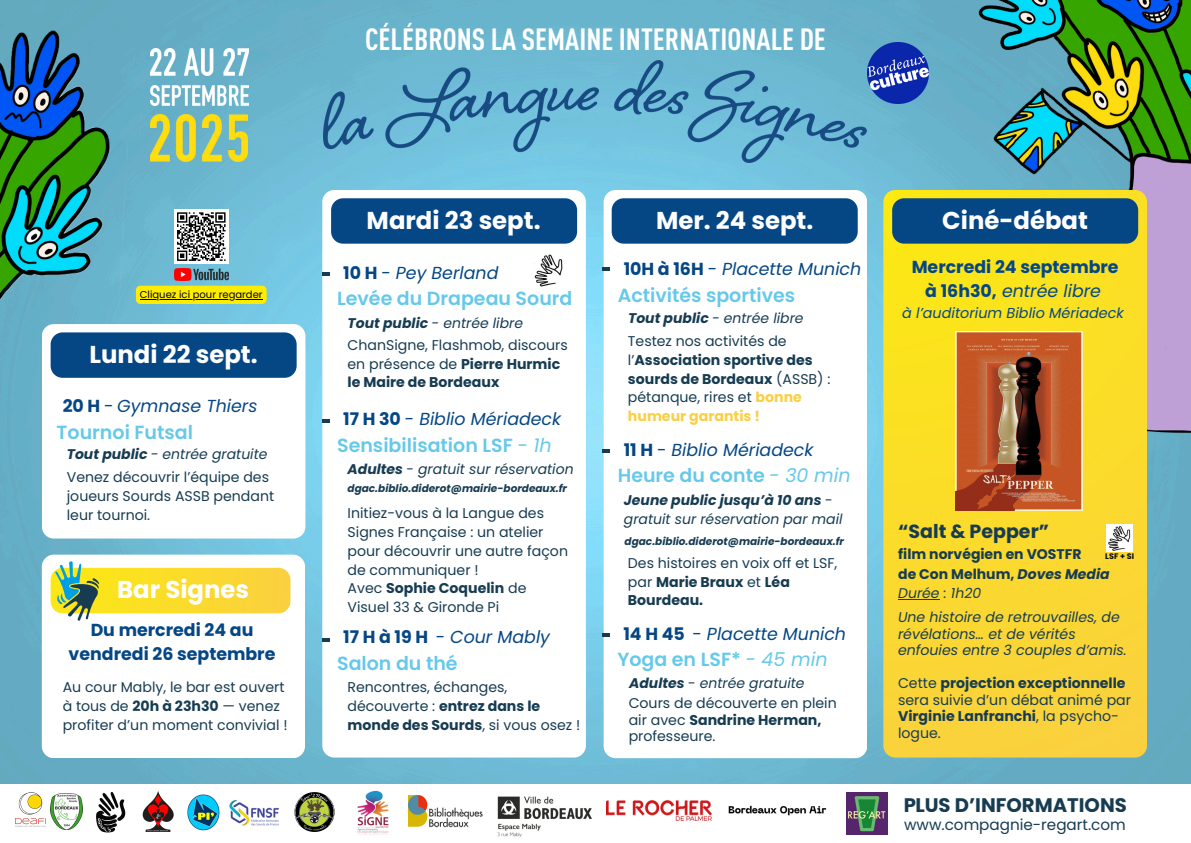
<style>
.page{position:relative;width:1191px;height:843px;background:#fff}
.page>*{position:absolute;margin:0;border:0;box-sizing:border-box;transform-origin:0 0}
.t1{font:700 condensed 30.2px "DIN Arabic";color:#fff}
.t2{font:700 24.3px "Poppins";color:#fff}
.t3{font:700 19.6px "Poppins";color:#173c52}
.t4{font:600 19px "Poppins";color:#66c9ea}
.t5{font:700 19px "Poppins";color:#173c52}
.t6{font:italic 17.4px "Poppins";color:#054785}
.t7{font:700 17.4px/24px "Poppins";color:#054785;text-align:center}
.t8{font:15.2px "Poppins";color:#173c52}
.t9{font:italic 14.4px "Poppins";color:#054785}
.t10{font:14.1px/18.7px "Poppins";color:#173c52}
.t11{font:italic 14.1px/16.5px "Poppins";color:#173c52}
.t12{font:italic 14px/18.7px "Poppins";color:#173c52}
.t13{font:700 14px/19.5px "Poppins";color:#173c52}
.t14{font:italic 700 10.5px "Poppins";color:#173c52}
.t15{font:10px "Poppins";color:#000}
.t16{font:700 8px "Poppins";color:#070707}
.s1{font-weight:700;font-style:normal}
.s2{font-style:normal}
.s3{font-weight:700}
.s4{font-weight:400;font-style:italic}
.s5{font-weight:700;color:#facf41}
.s6{font-style:italic}
</style>
<div class="page">
<img style="left:179px;top:0;width:1011px;height:782px">
<img style="left:0;top:0;width:179px;height:784px">
<img style="left:904px;top:0;width:286px;height:535px">
<div style="left:42px;top:324px;width:263px;height:214px;background:#fff"></div>
<div style="left:42px;top:554px;width:263px;height:204px;background:#fff"></div>
<div style="left:603px;top:190px;width:264px;height:568px;background:#fff"></div>
<div style="left:322px;top:190px;width:264px;height:567px;background:#fff"></div>
<div style="left:883px;top:190px;width:263px;height:567px;background:linear-gradient(to bottom,#f6e21b,#fdd33c)"></div>
<div style="left:51px;top:332px;width:245px;height:45px;background:#054785"></div>
<svg style="left:51px;top:567px;width:239px;height:46px;background:#fadb32"></svg>
<div style="left:611px;top:198px;width:246px;height:45px;background:#054785"></div>
<div style="left:331px;top:198px;width:246px;height:45px;background:#054785"></div>
<div style="left:892px;top:198px;width:245px;height:45px;background:#054785"></div>
<img style="left:324px;top:60px;width:542px;height:102px">
<img style="left:867px;top:42px;width:61px;height:62px">
<svg style="left:55px;top:561px;width:45px;height:59px"></svg>
<img style="left:955px;top:331px;width:126px;height:179px">
<img style="left:229px;top:800px;width:50px;height:25px">
<img style="left:357px;top:790px;width:32px;height:45px">
<img style="left:409px;top:795px;width:74px;height:33px">
<img style="left:294px;top:792px;width:41px;height:39px">
<img style="left:187px;top:794px;width:33px;height:37px">
<img style="left:142px;top:791px;width:32px;height:41px">
<svg style="left:96px;top:792px;width:29px;height:40px"></svg>
<img style="left:51px;top:793px;width:32px;height:36px">
<img style="left:497px;top:796px;width:95px;height:42px">
<img style="left:846px;top:792px;width:41px;height:41px">
<svg style="left:322px;top:271px;width:7px;height:4px"></svg>
<svg style="left:322px;top:419px;width:7px;height:4px"></svg>
<svg style="left:322px;top:637px;width:7px;height:4px"></svg>
<svg style="left:603px;top:267px;width:7px;height:4px"></svg>
<svg style="left:603px;top:449px;width:7px;height:4px"></svg>
<svg style="left:603px;top:632px;width:7px;height:4px"></svg>
<img style="left:151px;top:49px;width:97px;height:27px">
<img style="left:150px;top:114px;width:98px;height:48px">
<img style="left:150px;top:85px;width:99px;height:20px">
<img style="left:534px;top:254px;width:29px;height:33px">
<img style="left:1106px;top:524px;width:26px;height:27px">
<div style="left:174px;top:209px;width:54px;height:55px;background:#fff"></div>
<svg style="left:177px;top:212px;width:49px;height:49px"></svg>
<img style="left:174px;top:268px;width:55px;height:12px">
<img style="left:606px;top:800px;width:105px;height:19px">
<img style="left:728px;top:805px;width:99px;height:11px">
<img style="left:15px;top:792px;width:36px;height:35px">
<hr style="left:898px;top:598px;width:41px;height:1px;background:#173c52">
<div style="left:136px;top:285px;width:130px;height:19px;background:#ffed00;border-radius:5px"></div>
<hr style="left:140px;top:299px;width:122px;height:1px;background:#000">
<h1 class="t1" style="left:365px;top:27px;width:462px">CÉLÉBRONS LA SEMAINE INTERNATIONALE DE</h1>
<p class="t15" style="left:140px;top:287px;width:124px">Cliquez ici pour regarder</p>
<h2 class="t2" style="left:89px;top:337px;width:170px">Lundi 22 sept.</h2>
<p class="t6" style="left:63px;top:393px;width:196px"><span class="s1">20 H</span> <span class="s2">-</span> Gymnase Thiers</p>
<h3 class="t4" style="left:57px;top:418px;width:138px">Tournoi Futsal</h3>
<p class="t12" style="left:67px;top:444px;width:202px"><span class="s3">Tout public</span> - entrée gratuite</p>
<p class="t10" style="left:67px;top:467px;width:209px">Venez découvrir l’équipe des joueurs Sourds ASSB pendant leur tournoi.</p>
<h2 class="t2" style="left:117px;top:572px;width:133px">Bar Signes</h2>
<p class="t7" style="left:69px;top:618px;width:208px">Du mercredi 24 au vendredi 26 septembre</p>
<p class="t10" style="left:63px;top:677px;width:226px">Au cour Mably, le bar est ouvert à tous de <span class="s3">20h à 23h30</span> — venez profiter d’un moment convivial !</p>
<h2 class="t2" style="left:366px;top:203px;width:175px">Mardi 23 sept.</h2>
<h2 class="t2" style="left:656px;top:203px;width:159px">Mer. 24 sept.</h2>
<h2 class="t2" style="left:942px;top:203px;width:147px">Ciné-débat</h2>
<p class="t6" style="left:343px;top:260px;width:157px"><span class="s1">10 H</span> - Pey Berland</p>
<p class="t6" style="left:623px;top:256px;width:239px"><span class="s1">10H à 16H</span> - Placette Munich</p>
<p class="t7" style="left:911px;top:254px;width:208px">Mercredi 24 septembre à 16h30, <span class="s4">entrée libre</span></p>
<p class="t9" style="left:902px;top:302px;width:223px">à l’auditorium Biblio Mériadeck</p>
<h3 class="t4" style="left:337px;top:285px;width:237px">Levée du Drapeau Sourd</h3>
<h3 class="t4" style="left:617px;top:281px;width:179px">Activités sportives</h3>
<p class="t12" style="left:347px;top:313px;width:177px"><span class="s3">Tout public</span> - entrée libre</p>
<p class="t12" style="left:628px;top:309px;width:177px"><span class="s3">Tout public</span> - entrée libre</p>
<p class="t10" style="left:347px;top:335px;width:222px">ChanSigne, Flashmob, discours en présence de <span class="s3">Pierre Hurmic le Maire de Bordeaux</span></p>
<p class="t6" style="left:343px;top:407px;width:219px"><span class="s1">17 H 30</span> - Biblio Mériadeck</p>
<h3 class="t4" style="left:337px;top:432px;width:216px">Sensibilisation LSF <span class="s4">- 1h</span></h3>
<p class="t12" style="left:347px;top:460px;width:227px"><span class="s3">Adultes</span> - gratuit sur réservation</p>
<p class="t14" style="left:347px;top:481px;width:221px">dgac.biblio.diderot@mairie-bordeaux.fr</p>
<p class="t10" style="left:347px;top:504px;width:222px">Initiez-vous à la Langue des<br>Signes Française : un atelier pour découvrir une autre façon de communiquer !<br>Avec <span class="s3">Sophie Coquelin</span> de<br>Visuel 33 &amp; Gironde Pi</p>
<p class="t6" style="left:343px;top:624px;width:208px"><span class="s1">17 H à 19 H</span> - Cour Mably</p>
<h3 class="t4" style="left:337px;top:650px;width:122px">Salon du thé</h3>
<p class="t10" style="left:347px;top:678px;width:234px">Rencontres, échanges, découverte : <span class="s3">entrez dans le monde des Sourds</span>, si vous osez !</p>
<p class="t10" style="left:628px;top:332px;width:204px">Testez nos activités de l’<span class="s3">Association sportive des sourds de Bordeaux</span> (ASSB) : pétanque, rires et <span class="s5">bonne humeur garantis !</span></p>
<p class="t6" style="left:623px;top:437px;width:191px"><span class="s1">11 H</span> - Biblio Mériadeck</p>
<h3 class="t4" style="left:617px;top:462px;width:234px">Heure du conte <span class="s4">- 30 min</span></h3>
<p class="t12" style="left:623px;top:491px;width:220px"><span class="s3">Jeune public jusqu’à 10 ans</span> - gratuit sur réservation par mail</p>
<p class="t14" style="left:624px;top:533px;width:221px">dgac.biblio.diderot@mairie-bordeaux.fr</p>
<p class="t10" style="left:628px;top:553px;width:211px">Des histoires en voix off et LSF, par <span class="s3">Marie Braux</span> et <span class="s3">Léa<br>Bourdeau.</span></p>
<p class="t6" style="left:623px;top:621px;width:224px"><span class="s1">14 H 45</span> - Placette Munich</p>
<h3 class="t4" style="left:617px;top:646px;width:212px">Yoga en LSF* <span class="s4">- 45 min</span></h3>
<p class="t12" style="left:629px;top:673px;width:177px"><span class="s3">Adultes</span> - entrée gratuite</p>
<p class="t10" style="left:628px;top:694px;width:209px;line-height:16.5px">Cours de découverte en plein air avec <span class="s3">Sandrine Herman, </span>professeure.</p>
<h3 class="t5" style="left:898px;top:518px;width:152px">“Salt &amp; Pepper”</h3>
<p class="t13" style="left:898px;top:544px;width:213px">film norvégien en VOSTFR<br>de Con Melhum, <span class="s6">Doves Media<br></span><span class="s4">Durée : 1h20</span></p>
<p class="t16" style="left:1105px;top:550px;width:30px">LSF + SI</p>
<p class="t11" style="left:897px;top:609px;width:230px">Une histoire de retrouvailles, de révélations… et de vérités enfouies entre 3 couples d’amis.</p>
<p class="t10" style="left:897px;top:674px;width:234px;line-height:16.5px">Cette <span class="s3">projection exceptionnelle </span>sera suivie d’un débat animé par<br><span class="s3">Virginie Lanfranchi</span>, la psycho&shy;logue.</p>
<h3 class="t3" style="left:903px;top:790px;width:225px">PLUS D’INFORMATIONS</h3>
<p class="t8" style="left:904px;top:813px;width:223px">www.compagnie-regart.com</p>
</div>
